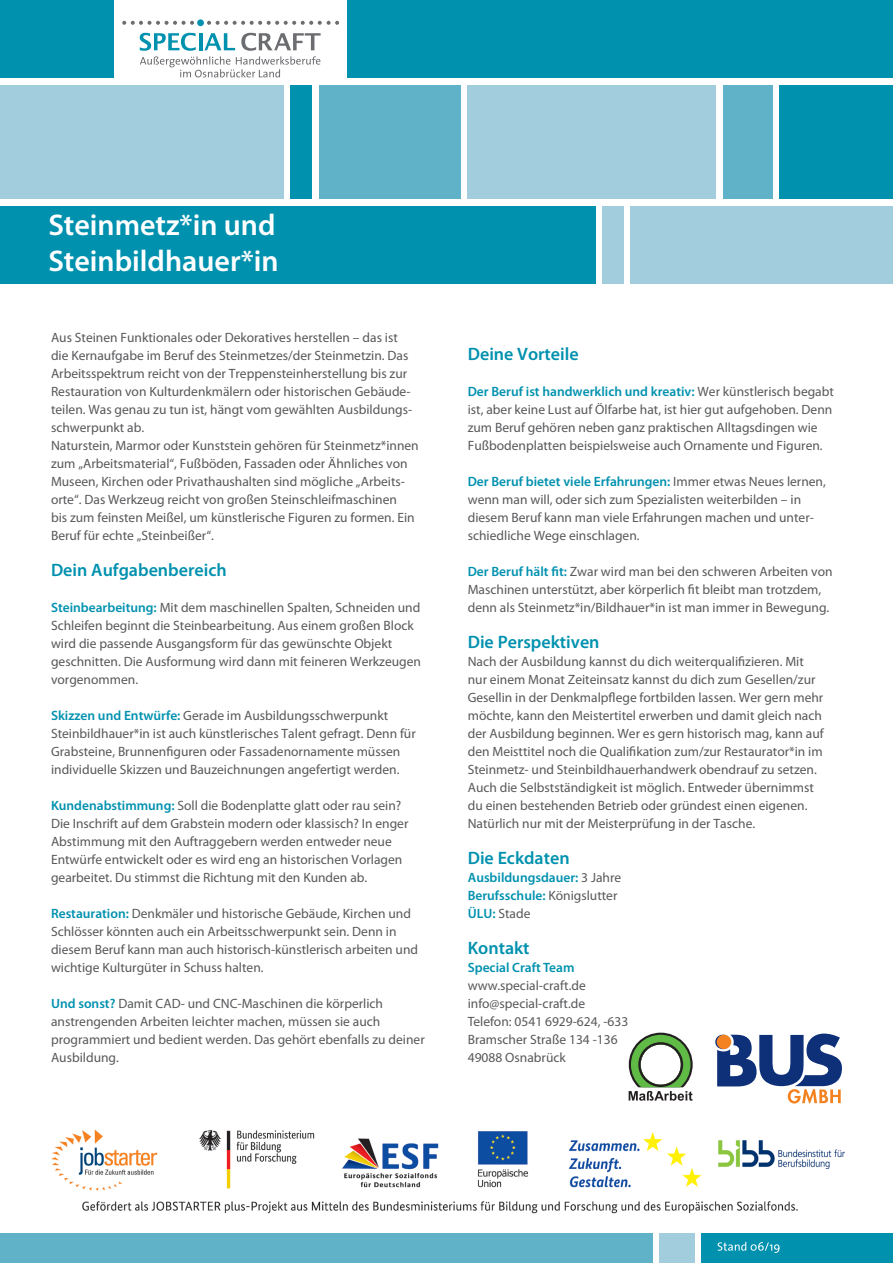
<style>
.page{position:relative;width:893px;height:1263px;background:#fff}
.page>*{position:absolute;margin:0;border:0;box-sizing:border-box;transform-origin:0 0}
.t1{font:600 30px/36px "Myriad Pro";color:#fff}
.t2{font:600 18px "Myriad Pro";color:#0091af}
.t3{font:13.5px/18px "Myriad Pro";color:#57585a}
.t4{font:600 13.5px/18px "Myriad Pro";color:#0091af}
.s1{font-weight:600;color:#0091af}
.s2{font-weight:400;color:#57585a}
</style>
<div class="page">
<div style="left:702px;top:1233px;width:191px;height:30px;background:#0091af"></div>
<div style="left:0;top:206px;width:595px;height:77px;background:#0091af"></div>
<div style="left:0;top:85px;width:283px;height:113px;background:#a2cddc"></div>
<div style="left:291px;top:85px;width:21px;height:113px;background:#0091af"></div>
<div style="left:319px;top:85px;width:142px;height:113px;background:#60b2c8"></div>
<svg style="left:718px;top:1242px;width:62px;height:11px"></svg>
<img style="left:51px;top:1129px;width:794px;height:85px">
<div style="left:197px;top:19px;width:7px;height:7px;background:#0091af;border-radius:50%"></div>
<svg style="left:122px;top:21px;width:72px;height:4px"></svg>
<svg style="left:207px;top:21px;width:132px;height:4px"></svg>
<svg style="left:140px;top:33px;width:181px;height:44px"></svg>
<svg style="left:715px;top:1035px;width:15px;height:14px"></svg>
<svg style="left:717px;top:1033px;width:125px;height:70px"></svg>
<div style="left:659px;top:1233px;width:35px;height:30px;background:#a2cddc"></div>
<div style="left:0;top:1233px;width:652px;height:30px;background:#60b2c8"></div>
<div style="left:0;top:0;width:113px;height:78px;background:#0091af"></div>
<div style="left:347px;top:0;width:546px;height:78px;background:#0091af"></div>
<div style="left:468px;top:85px;width:248px;height:113px;background:#a2cddc"></div>
<div style="left:780px;top:85px;width:113px;height:113px;background:#0091af"></div>
<div style="left:602px;top:206px;width:22px;height:77px;background:#a2cddc"></div>
<div style="left:631px;top:206px;width:262px;height:77px;background:#a2cddc"></div>
<div style="left:723px;top:85px;width:49px;height:113px;background:#60b2c8"></div>
<svg style="left:629px;top:1033px;width:64px;height:68px"></svg>
<h1 class="t1" style="left:49px;top:207px;width:232px">Steinmetz*in und<br>Steinbildhauer*in</h1>
<p class="t3" style="left:51px;top:328px;width:369px">Aus Steinen Funktionales oder Dekoratives herstellen – das ist<br>die Kernaufgabe im Beruf des Steinmetzes/der Steinmetzin. Das Arbeitsspektrum reicht von der Treppensteinherstellung bis zur Restauration von Kulturdenkmälern oder historischen Gebäude&shy;teilen. Was genau zu tun ist, hängt vom gewählten Ausbildungs&shy;schwerpunkt ab.<br>Naturstein, Marmor oder Kunststein gehören für Steinmetz*innen zum „Arbeitsmaterial“, Fußböden, Fassaden oder Ähnliches von Museen, Kirchen oder Privathaushalten sind mögliche „Arbeits&shy;orte“. Das Werkzeug reicht von großen Steinschleifmaschinen<br>bis zum feinsten Meißel, um künstlerische Figuren zu formen. Ein Beruf für echte „Steinbeißer“.</p>
<h2 class="t2" style="left:51px;top:559px;width:177px">Dein Aufgabenbereich</h2>
<p class="t3" style="left:51px;top:598px;width:371px"><span class="s1">Steinbearbeitung:</span> Mit dem maschinellen Spalten, Schneiden und Schleifen beginnt die Steinbearbeitung. Aus einem großen Block wird die passende Ausgangsform für das gewünschte Objekt geschnitten. Die Ausformung wird dann mit feineren Werkzeugen vorgenommen.</p>
<p class="t3" style="left:51px;top:706px;width:366px"><span class="s1">Skizzen und Entwürfe:</span> Gerade im Ausbildungsschwerpunkt Steinbildhauer*in ist auch künstlerisches Talent gefragt. Denn für Grabsteine, Brunnenfiguren oder Fassadenornamente müssen individuelle Skizzen und Bauzeichnungen angefertigt werden.</p>
<p class="t3" style="left:51px;top:796px;width:359px"><span class="s1">Kundenabstimmung:</span> Soll die Bodenplatte glatt oder rau sein?<br>Die Inschrift auf dem Grabstein modern oder klassisch? In enger Abstimmung mit den Auftraggebern werden entweder neue Entwürfe entwickelt oder es wird eng an historischen Vorlagen gearbeitet. Du stimmst die Richtung mit den Kunden ab.</p>
<p class="t3" style="left:51px;top:904px;width:369px"><span class="s1">Restauration:</span> Denkmäler und historische Gebäude, Kirchen und Schlösser könnten auch ein Arbeitsschwerpunkt sein. Denn in diesem Beruf kann man auch historisch-künstlerisch arbeiten und wichtige Kulturgüter in Schuss halten.</p>
<p class="t3" style="left:51px;top:994px;width:375px"><span class="s1">Und sonst?</span> Damit CAD- und CNC-Maschinen die körperlich anstrengenden Arbeiten leichter machen, müssen sie auch programmiert und bedient werden. Das gehört ebenfalls zu deiner Ausbildung.</p>
<h2 class="t2" style="left:468px;top:343px;width:113px">Deine Vorteile</h2>
<p class="t3" style="left:468px;top:382px;width:368px"><span class="s1">Der Beruf ist handwerklich und kreativ:</span> Wer künstlerisch begabt ist, aber keine Lust auf Ölfarbe hat, ist hier gut aufgehoben. Denn zum Beruf gehören neben ganz praktischen Alltagsdingen wie Fußbodenplatten beispielsweise auch Ornamente und Figuren.</p>
<p class="t3" style="left:468px;top:472px;width:360px"><span class="s1">Der Beruf bietet viele Erfahrungen:</span> Immer etwas Neues lernen, wenn man will, oder sich zum Spezialisten weiterbilden – in diesem Beruf kann man viele Erfahrungen machen und unter&shy;schiedliche Wege einschlagen.</p>
<p class="t3" style="left:468px;top:562px;width:366px"><span class="s1">Der Beruf hält fit:</span> Zwar wird man bei den schweren Arbeiten von<br>Maschinen unterstützt, aber körperlich fit bleibt man trotzdem, denn als Steinmetz*in/Bildhauer*in ist man immer in Bewegung.</p>
<h2 class="t2" style="left:468px;top:631px;width:133px">Die Perspektiven</h2>
<p class="t3" style="left:468px;top:652px;width:357px">Nach der Ausbildung kannst du dich weiterqualifizieren. Mit nur einem Monat Zeiteinsatz kannst du dich zum Gesellen/zur Gesellin in der Denkmalpflege fortbilden lassen. Wer gern mehr möchte, kann den Meistertitel erwerben und damit gleich nach der Ausbildung beginnen. Wer es gern historisch mag, kann auf den Meisttitel noch die Qualifikation zum/zur Restaurator*in im Steinmetz- und Steinbildhauerhandwerk obendrauf zu setzen.<br>Auch die Selbstständigkeit ist möglich. Entweder übernimmst du einen bestehenden Betrieb oder gründest einen eigenen.<br>Natürlich nur mit der Meisterprüfung in der Tasche.</p>
<h2 class="t2" style="left:468px;top:847px;width:103px">Die Eckdaten</h2>
<p class="t4" style="left:468px;top:868px;width:155px">Ausbildungsdauer: <span class="s2">3 Jahre<br></span>Berufsschule: <span class="s2">Königslutter<br></span>ÜLU: <span class="s2">Stade</span></p>
<h2 class="t2" style="left:468px;top:937px;width:63px">Kontakt</h2>
<p class="t4" style="left:468px;top:958px;width:108px">Special Craft Team</p>
<p class="t3" style="left:468px;top:976px;width:162px">www.special-craft.de info@special-craft.de<br>Telefon: 0541 6929-624, -633<br>Bramscher Straße 134 -136<br>49088 Osnabrück</p>
</div>
